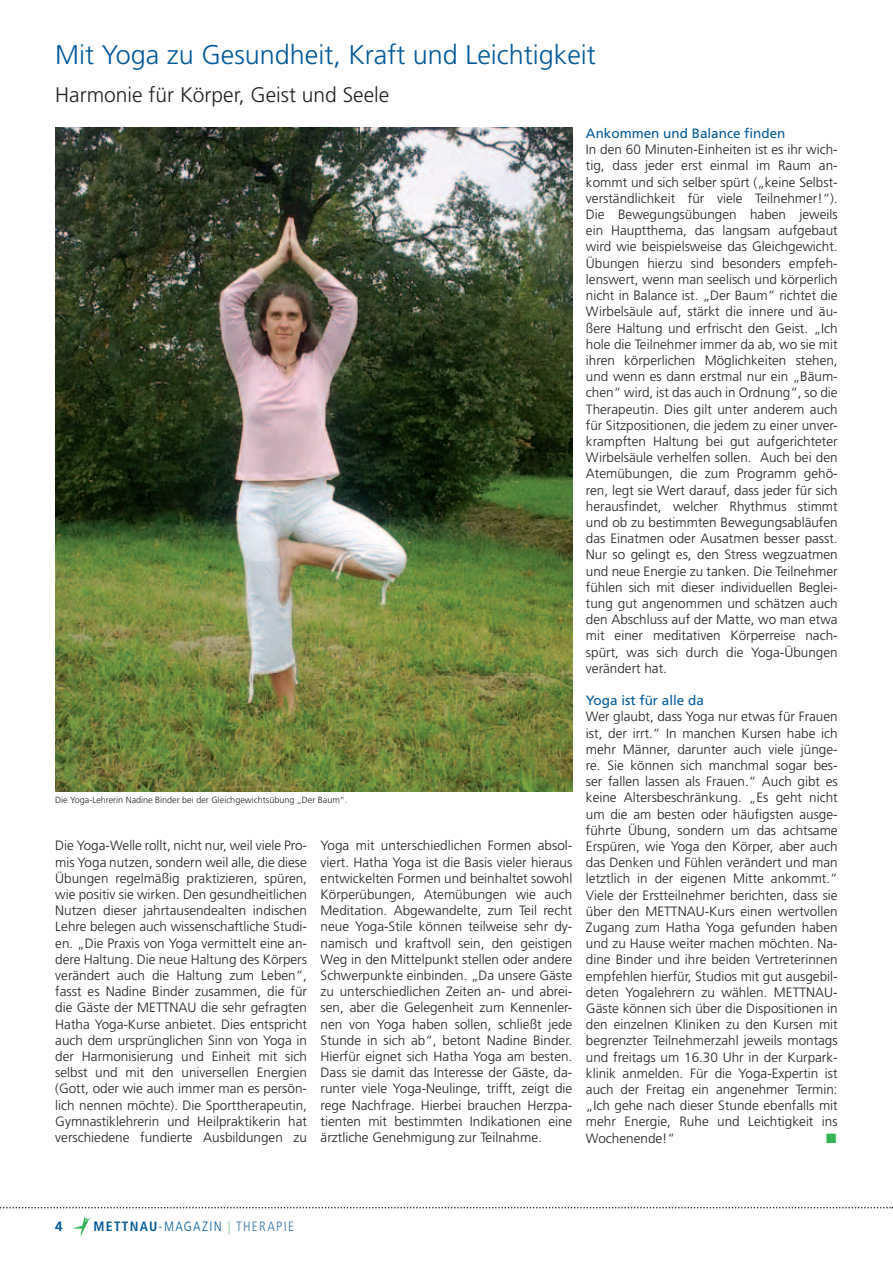
<style>
.page{position:relative;width:893px;height:1263px;background:#fff}
.page>*{position:absolute;margin:0;border:0;box-sizing:border-box;transform-origin:0 0}
.t1{font:300 27px "Frutiger";color:#00599a}
.t2{font:300 21px "Frutiger";color:#231f20}
.t3{font:300 13.5px/16.2px "Frutiger";color:#231f20;text-align:justify}
.t4{font:13.5px "Frutiger";color:#00599a}
.t5{font:300 condensed 13.5px "Frutiger";letter-spacing:.1em;color:#00599a}
.t6{font:700 13.5px "Frutiger";color:#00599a}
.t7{font:13.5px "Zapf Dingbats ITC";color:#32b457}
.t8{font:300 9px "Frutiger";color:#231f20}
.s1{font-weight:700}
.s2{color:#71c27d}
.s3{color:#3773ae}
</style>
<div class="page">
<svg style="left:72px;top:1216px;width:18px;height:21px"></svg>
<svg style="left:0;top:1207px;width:893px;height:1px"></svg>
<img style="left:55px;top:128px;width:517px;height:663px">
<h1 class="t1" style="left:55px;top:39px;width:542px">Mit Yoga zu Gesundheit, Kraft und Leichtigkeit</h1>
<h2 class="t2" style="left:55px;top:82px;width:336px">Harmonie für Körper, Geist und Seele</h2>
<p class="t8" style="left:55px;top:794px;width:294px">Die Yoga-Lehrerin Nadine Binder bei der Gleichgewichtsübung „Der Baum“.</p>
<p class="t3" style="left:55px;top:838px;width:253px">Die Yoga-Welle rollt, nicht nur, weil viele Pro&shy;mis Yoga nutzen, sondern weil alle, die diese Übungen regelmäßig praktizieren, spüren, wie positiv sie wirken. Den gesundheitlichen Nutzen dieser jahrtausendealten indischen Lehre belegen auch wissenschaftliche Studi&shy;en. „Die Praxis von Yoga vermittelt eine an&shy;dere Haltung. Die neue Haltung des Körpers verändert auch die Haltung zum Leben“, fasst es Nadine Binder zusammen, die für die Gäste der METTNAU die sehr gefragten Hatha Yoga-Kurse anbietet. Dies entspricht auch dem ursprünglichen Sinn von Yoga in der Harmonisierung und Einheit mit sich selbst und mit den universellen Energien (Gott, oder wie auch immer man es persön&shy;lich nennen möchte). Die Sporttherapeutin, Gymnastiklehrerin und Heilpraktikerin hat verschiedene fundierte Ausbildungen zu</p>
<p class="t3" style="left:321px;top:838px;width:253px">Yoga mit unterschiedlichen Formen absol&shy;viert. Hatha Yoga ist die Basis vieler hieraus entwickelten Formen und beinhaltet sowohl Körperübungen, Atemübungen wie auch Meditation. Abgewandelte, zum Teil recht neue Yoga-Stile können teilweise sehr dy&shy;namisch und kraftvoll sein, den geistigen Weg in den Mittelpunkt stellen oder andere Schwerpunkte einbinden. „Da unsere Gäste zu unterschiedlichen Zeiten an- und abrei&shy;sen, aber die Gelegenheit zum Kennenler&shy;nen von Yoga haben sollen, schließt jede Stunde in sich ab“, betont Nadine Binder.<br>Hierfür eignet sich Hatha Yoga am besten.<br>Dass sie damit das Interesse der Gäste, da&shy;runter viele Yoga-Neulinge, trifft, zeigt die rege Nachfrage. Hierbei brauchen Herzpa&shy;tienten mit bestimmten Indikationen eine ärztliche Genehmigung zur Teilnahme.</p>
<p class="t4" style="left:586px;top:125px;width:201px">Ankommen und Balance finden</p>
<p class="t3" style="left:586px;top:141px;width:253px">In den 60 Minuten-Einheiten ist es ihr wich&shy;tig, dass jeder erst einmal im Raum an&shy;kommt und sich selber spürt („keine Selbst&shy;verständlichkeit für viele Teilnehmer!“).<br>Die Bewegungsübungen haben jeweils ein Hauptthema, das langsam aufgebaut wird wie beispielsweise das Gleichgewicht.<br>Übungen hierzu sind besonders empfeh&shy;lenswert, wenn man seelisch und körperlich nicht in Balance ist. „Der Baum“ richtet die Wirbelsäule auf, stärkt die innere und äu&shy;ßere Haltung und erfrischt den Geist. „Ich hole die Teilnehmer immer da ab, wo sie mit ihren körperlichen Möglichkeiten stehen, und wenn es dann erstmal nur ein „Bäum&shy;chen“ wird, ist das auch in Ordnung“, so die Therapeutin. Dies gilt unter anderem auch für Sitzpositionen, die jedem zu einer unver&shy;krampften Haltung bei gut aufgerichteter Wirbelsäule verhelfen sollen. Auch bei den Atemübungen, die zum Programm gehö&shy;ren, legt sie Wert darauf, dass jeder für sich herausfindet, welcher Rhythmus stimmt und ob zu bestimmten Bewegungsabläufen das Einatmen oder Ausatmen besser passt.<br>Nur so gelingt es, den Stress wegzuatmen und neue Energie zu tanken. Die Teilnehmer fühlen sich mit dieser individuellen Beglei&shy;tung gut angenommen und schätzen auch den Abschluss auf der Matte, wo man etwa mit einer meditativen Körperreise nach&shy;spürt, was sich durch die Yoga-Übungen verändert hat.</p>
<p class="t4" style="left:586px;top:692px;width:119px">Yoga ist für alle da</p>
<p class="t3" style="left:586px;top:708px;width:253px">Wer glaubt, dass Yoga nur etwas für Frauen ist, der irrt.“ In manchen Kursen habe ich mehr Männer, darunter auch viele jünge&shy;re. Sie können sich manchmal sogar bes&shy;ser fallen lassen als Frauen.“ Auch gibt es keine Altersbeschränkung. „Es geht nicht um die am besten oder häufigsten ausge&shy;führte Übung, sondern um das achtsame Erspüren, wie Yoga den Körper, aber auch das Denken und Fühlen verändert und man letztlich in der eigenen Mitte ankommt.“ Viele der Erstteilnehmer berichten, dass sie über den METTNAU-Kurs einen wertvollen Zugang zum Hatha Yoga gefunden haben und zu Hause weiter machen möchten. Na&shy;dine Binder und ihre beiden Vertreterinnen empfehlen hierfür, Studios mit gut ausgebil&shy;deten Yogalehrern zu wählen. METTNAU-Gäste können sich über die Dispositionen in den einzelnen Kliniken zu den Kursen mit begrenzter Teilnehmerzahl jeweils montags und freitags um 16.30 U hr in der Kurpark&shy;klinik anmelden. Für die Yoga-Expertin ist auch der Freitag ein angenehmer Termin: „Ich gehe nach dieser Stunde ebenfalls mit mehr Energie, Ruhe und Leichtigkeit ins Wochenende!“</p>
<p class="t7" style="left:826px;top:1131px;width:12px">■</p>
<p class="t6" style="left:55px;top:1218px;width:9px">4</p>
<p class="t5" style="left:94px;top:1218px;width:200px"><span class="s1">METTNAU</span>-MAGAZIN <span class="s2">|</span> <span class="s3">THERAPIE</span></p>
</div>
